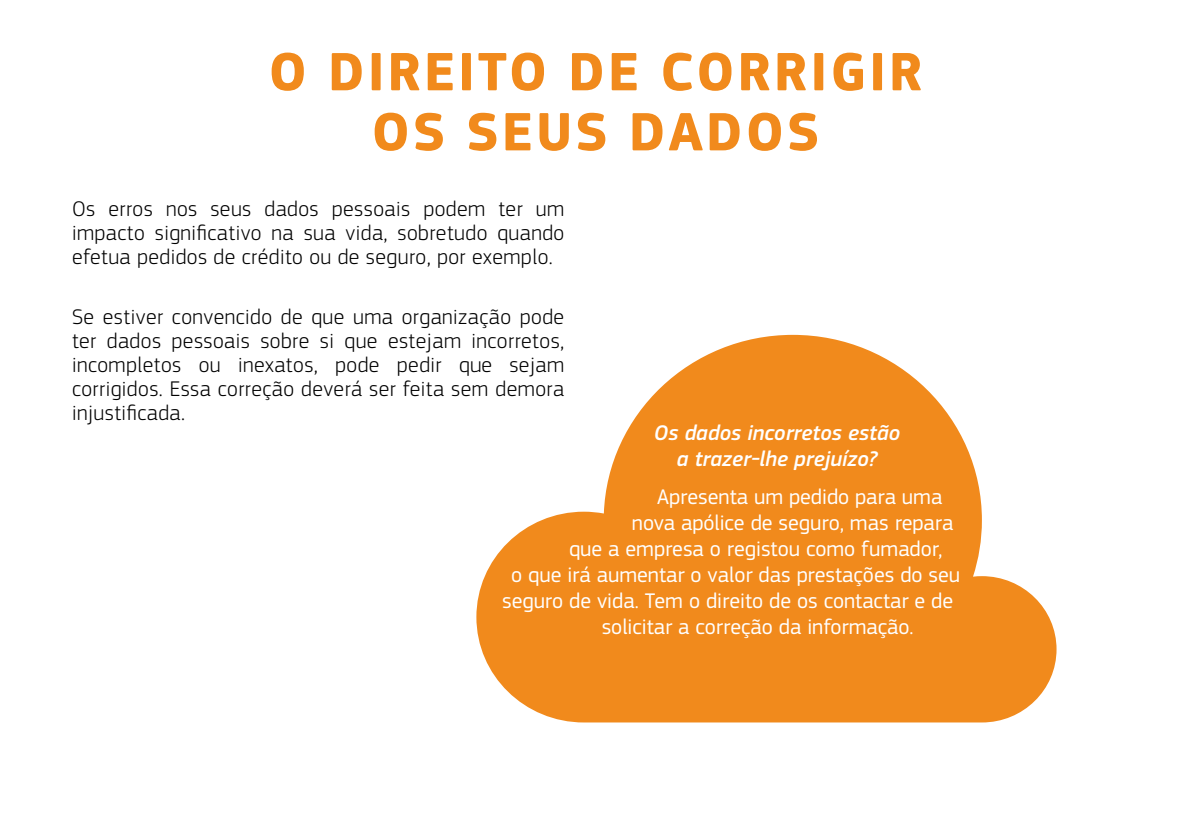
<style>
.page{position:relative;width:1191px;height:840px;background:#fff}
.page>*{position:absolute;margin:0;border:0;box-sizing:border-box;transform-origin:0 0}
._2-Title{font:700 56px/60px "EC Square Sans Pro";letter-spacing:.05em;color:#f18a1c;text-align:center}
._4-Body_Black{font:300 22px/24px "EC Square Sans Pro";letter-spacing:.02em;color:#000;text-align:justify}
.t1{font:22px "EC Square Sans Pro";color:#fff}
.t2{font:italic 500 22px/26px "EC Square Sans Pro";color:#fff;text-align:center}
</style>
<div class="page">
<svg style="left:476px;top:334px;width:580px;height:388px;fill:#f18a1c"></svg>
<h1 class="_2-Title" style="left:268px;top:44px;width:655px">O DIREITO DE CORRIGIR<br>OS SEUS DADOS</h1>
<p class="_4-Body_Black" style="left:72px;top:197px;width:494px">Os erros nos seus dados pessoais podem ter um impacto significativo na sua vida, sobretudo quando efetua pedidos de crédito ou de seguro, por exemplo.</p>
<p class="_4-Body_Black" style="left:72px;top:305px;width:494px">Se estiver convencido de que uma organização pode ter dados pessoais sobre si que estejam incorretos, incompletos ou inexatos, pode pedir que sejam corrigidos. Essa correção deverá ser feita sem demora injustificada.</p>
<p class="t2" style="left:654px;top:420px;width:248px">Os dados incorretos estão a trazer-lhe prejuízo?</p>
<p class="t1" style="left:657px;top:483px;width:287px">Apresenta um pedido para uma</p>
<p class="t1" style="left:632px;top:509px;width:323px">nova apólice de seguro, mas repara</p>
<p class="t1" style="left:569px;top:535px;width:375px">que a empresa o registou como fumador,</p>
<p class="t1" style="left:511px;top:561px;width:450px">o que irá aumentar o valor das prestações do seu</p>
<p class="t1" style="left:502px;top:587px;width:453px">seguro de vida. Tem o direito de os contactar e de</p>
<p class="t1" style="left:601px;top:613px;width:313px">solicitar a correção da informação.</p>
</div>
